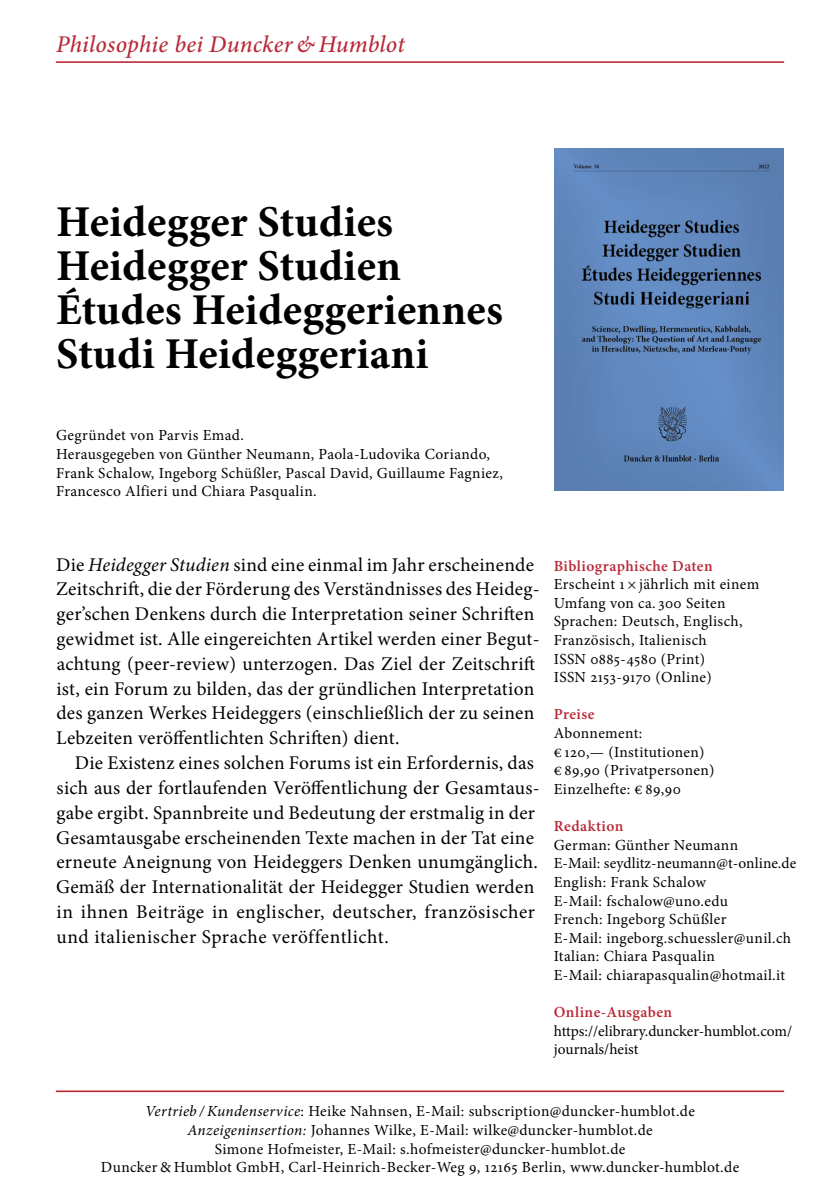
<style>
.page{position:relative;width:840px;height:1191px;background:#fff}
.page>*{position:absolute;margin:0;border:0;box-sizing:border-box;transform-origin:0 0}
.t1{font:700 44px/44px "Minion Pro";letter-spacing:.005em;color:#000}
.t2{font:italic 500 24px "Minion Pro";letter-spacing:.01em;color:#b82937}
.t3{font:19.4px/24.8px "Minion Pro";letter-spacing:.015em;color:#000}
.t4{font:15.4px/18.6px "Minion Pro";letter-spacing:.02em;color:#000}
.t5{font:600 15.4px "Minion Pro";letter-spacing:.03em;color:#b82937}
.t6{font:15.4px/18.6px "Minion Pro";letter-spacing:-.005em;color:#000}
.s1{font-style:italic}
</style>
<div class="page">
<hr style="left:56px;top:1090px;width:727px;height:2px;background:#b82937">
<div style="left:537px;top:135px;width:266px;height:363px;background:#000;opacity:.75"></div>
<hr style="left:56px;top:61px;width:727px;height:2px;background:#b82937">
<h2 class="t2" style="left:56px;top:27px;width:350px">Philosophie bei Duncker &amp; Humblot</h2>
<h1 class="t1" style="left:56px;top:199px;width:448px">Heidegger Studies<br>Heidegger Studien<br>Études Heideggeriennes<br>Studi Heideggeriani</h1>
<p class="t4" style="left:56px;top:426px;width:448px">Gegründet von Parvis Emad.<br>Herausgegeben von Günther Neumann, Paola-Ludovika Coriando, Frank Schalow, Ingeborg Schüßler, Pascal David, Guillaume Fagniez, Francesco Alfieri und Chiara Pasqualin.</p>
<p class="t3" style="left:56px;top:552px;width:485px">Die <span class="s1">Heidegger Studien</span> sind eine einmal im Jahr erscheinende Zeitschrift, die der Förderung des Verständnisses des Heideg&shy;ger’schen Denkens durch die Interpretation seiner Schriften gewidmet ist. Alle eingereichten Artikel werden einer Begut&shy;achtung (peer-review) unterzogen. Das Ziel der Zeitschrift ist, ein Forum zu bilden, das der gründlichen Interpretation des ganzen Werkes Heideggers (einschließlich der zu seinen Lebzeiten veröffentlichten Schriften) dient.</p>
<p class="t3" style="left:56px;top:750px;width:485px;text-indent:19px">Die Existenz eines solchen Forums ist ein Erfordernis, das sich aus der fortlaufenden Veröffentlichung der Gesamtaus&shy;gabe ergibt. Spannbreite und Bedeutung der erstmalig in der Gesamtausgabe erscheinenden Texte machen in der Tat eine erneute Aneignung von Heideggers Denken unumgänglich.<br>Gemäß der Internationalität der Heidegger Studien werden in ihnen Beiträge in englischer, deutscher, französischer und italienischer Sprache veröffentlicht.</p>
<p class="t5" style="left:553px;top:555px;width:160px">Bibliographische Daten</p>
<p class="t4" style="left:553px;top:575px;width:207px">Erscheint 1 × jährlich mit einem<br>Umfang von ca. 300 Seiten<br>Sprachen: Deutsch, Englisch,<br>Französisch, Italienisch<br>ISSN 0885-4580 (Print)<br>ISSN 2153-9170 (Online)</p>
<p class="t5" style="left:553px;top:704px;width:42px">Preise</p>
<p class="t4" style="left:553px;top:724px;width:162px">Abonnement:<br>€ 120,— (Institutionen) € 89,90 (Privatpersonen)<br>Einzelhefte: € 89,90</p>
<p class="t5" style="left:553px;top:815px;width:71px">Redaktion</p>
<p class="t4" style="left:553px;top:835px;width:244px">German: Günther Neumann<br>E-Mail: seydlitz-neumann@t-online.de<br>English: Frank Schalow<br>E-Mail: fschalow@uno.edu<br>French: Ingeborg Schüßler<br>E-Mail: ingeborg.schuessler@unil.ch<br>Italian: Chiara Pasqualin<br>E-Mail: chiarapasqualin@hotmail.it</p>
<p class="t5" style="left:553px;top:1001px;width:120px">Online-Ausgaben</p>
<p class="t6" style="left:553px;top:1021px;width:240px">https://elibrary.duncker-humblot.com/ journals/heist</p>
<p class="t4" style="left:101px;top:1102px;width:639px;text-align:center"><span class="s1">Vertrieb / Kundenservice</span>: Heike Nahnsen, E-Mail: subscription@duncker-humblot.de <span class="s1">Anzeigeninsertion:</span> Johannes Wilke, E-Mail: wilke@duncker-humblot.de<br>Simone Hofmeister, E-Mail: s.hofmeister@duncker-humblot.de<br>Duncker &amp; Humblot GmbH, Carl-Heinrich-Becker-Weg 9, 12165 Berlin, www.duncker-humblot.de</p>
</div>
